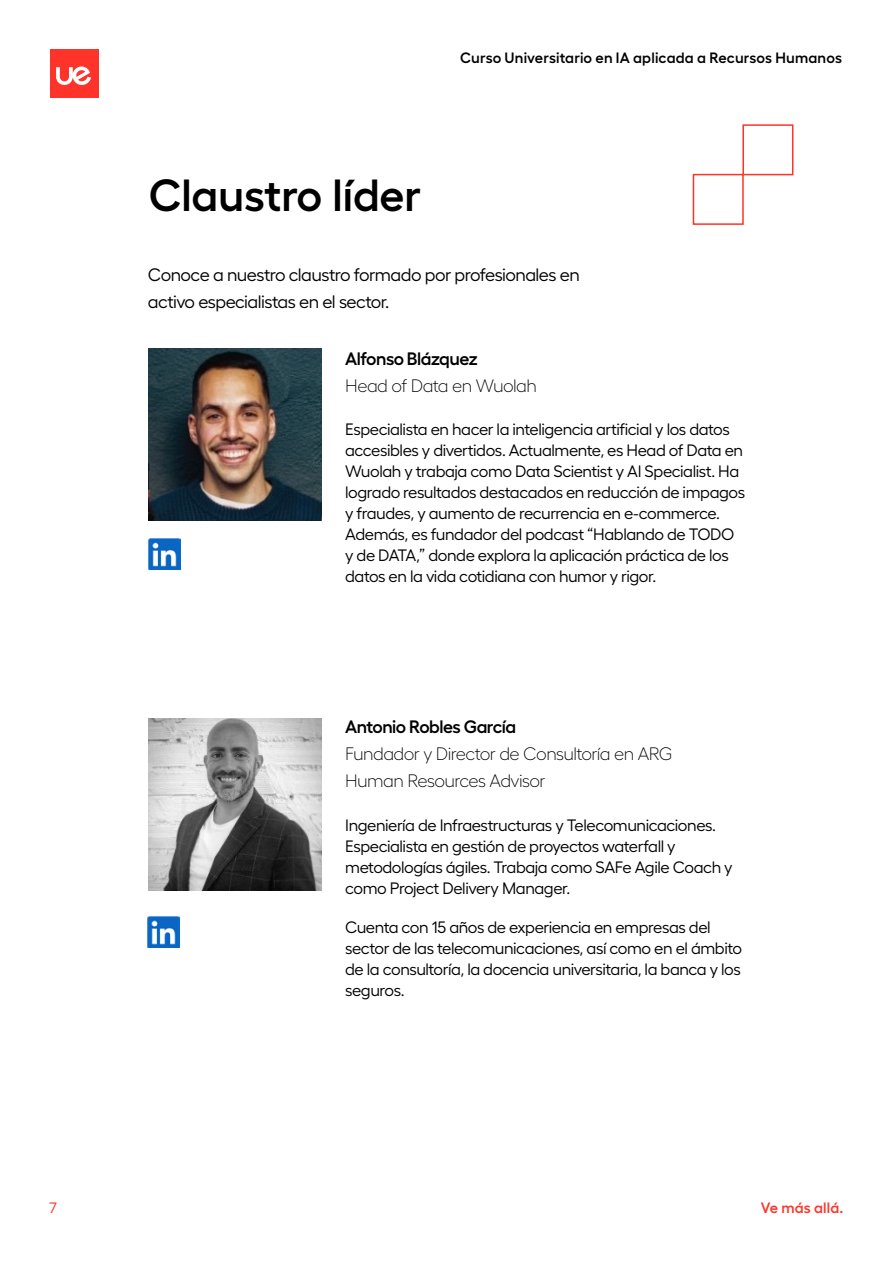
<style>
.page{position:relative;width:893px;height:1263px;background:#fff}
.page>*{position:absolute;margin:0;border:0;box-sizing:border-box;transform-origin:0 0}
.t1{font:600 45px "Hellix";color:#000}
.t2{font:18px/27px "Hellix";letter-spacing:-.03em;color:#000}
.t3{font:300 18px/27px "Hellix";letter-spacing:-.035em;color:#000}
.t4{font:600 18px "Hellix";letter-spacing:-.03em;color:#000}
.t5{font:16.5px/21px "Hellix";letter-spacing:-.025em;color:#000}
.t6{font:600 15px "Hellix";letter-spacing:.01em;color:#000}
.t7{font:600 15px "Hellix";letter-spacing:.01em;color:#ff3329}
.t8{font:15px "Hellix";color:#ff3326}
</style>
<div class="page">
<div style="left:50px;top:50px;width:48px;height:48px;background:#ff3329"></div>
<svg style="left:56px;top:66px;width:35px;height:19px"></svg>
<svg style="left:692px;top:124px;width:102px;height:101px"></svg>
<img style="left:149px;top:538px;width:31px;height:32px">
<img style="left:148px;top:916px;width:31px;height:32px">
<img style="left:149px;top:349px;width:172px;height:171px">
<img style="left:149px;top:718px;width:172px;height:172px">
<p class="t6" style="left:460px;top:46px;width:383px">Curso Universitario en IA aplicada a Recursos Humanos</p>
<h1 class="t1" style="left:149px;top:160px;width:274px">Claustro líder</h1>
<p class="t2" style="left:148px;top:259px;width:433px">Conoce a nuestro claustro formado por profesionales en activo especialistas en el sector.</p>
<p class="t4" style="left:345px;top:344px;width:134px">Alfonso Blázquez</p>
<p class="t3" style="left:345px;top:370px;width:193px">Head of Data en Wuolah</p>
<p class="t5" style="left:345px;top:417px;width:401px">Especialista en hacer la inteligencia artificial y los datos accesibles y divertidos. Actualmente, es Head of Data en Wuolah y trabaja como Data Scientist y AI Specialist. Ha logrado resultados destacados en reducción de impagos y fraudes, y aumento de recurrencia en e-commerce.<br>Además, es fundador del podcast “Hablando de TODO y de DATA,” donde explora la aplicación práctica de los datos en la vida cotidiana con humor y rigor.</p>
<p class="t4" style="left:345px;top:713px;width:173px">Antonio Robles García</p>
<p class="t3" style="left:345px;top:739px;width:329px">Fundador y Director de Consultoría en ARG<br>Human Resources Advisor</p>
<p class="t5" style="left:345px;top:813px;width:389px">Ingeniería de Infraestructuras y Telecomunicaciones.<br>Especialista en gestión de proyectos waterfall y metodologías ágiles. Trabaja como SAFe Agile Coach y como Project Delivery Manager.</p>
<p class="t5" style="left:345px;top:915px;width:398px">Cuenta con 15 años de experiencia en empresas del sector de las telecomunicaciones, así como en el ámbito de la consultoría, la docencia universitaria, la banca y los seguros.</p>
<p class="t8" style="left:50px;top:1197px;width:9px">7</p>
<p class="t7" style="left:761px;top:1196px;width:84px">Ve más allá.</p>
</div>
